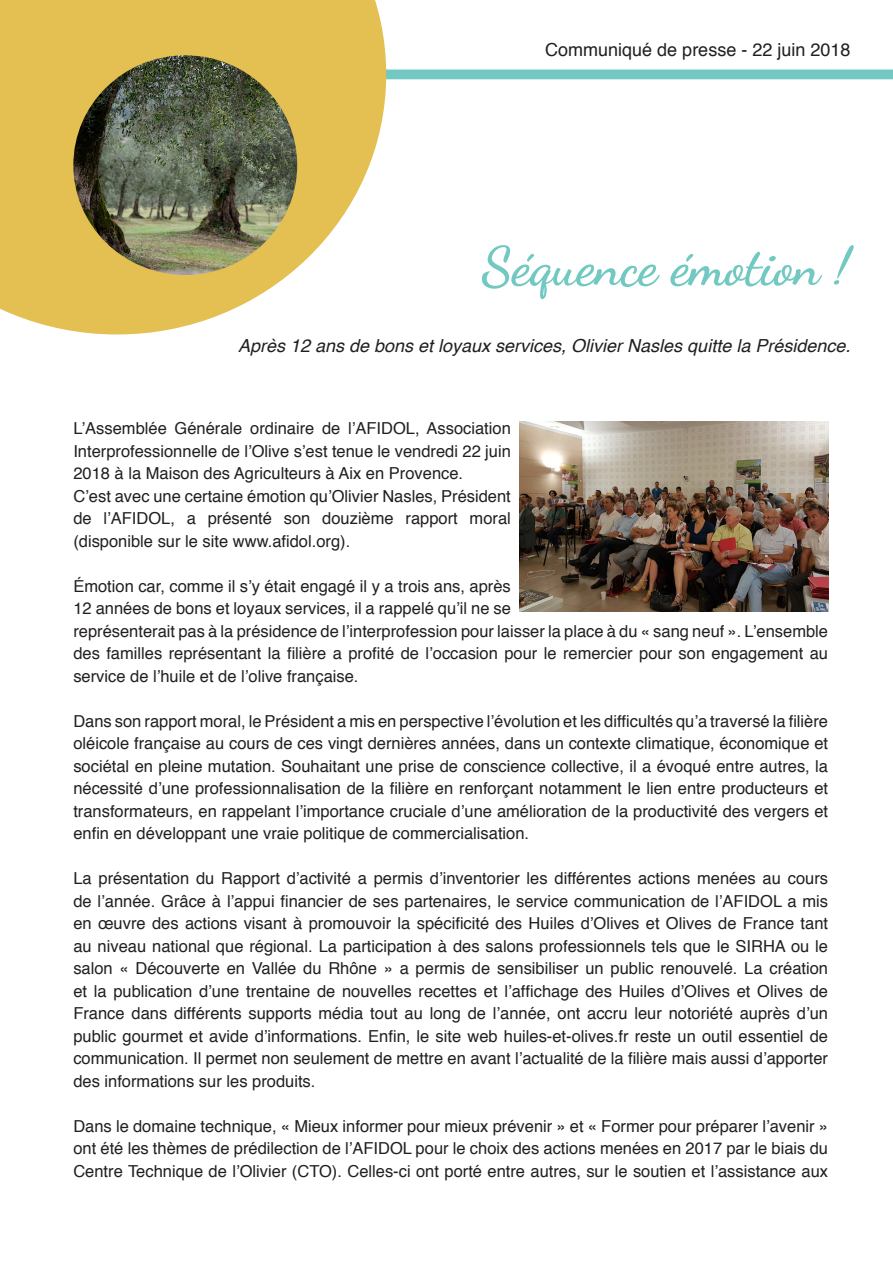
<style>
.page{position:relative;width:893px;height:1263px;background:#fff}
.page>*{position:absolute;margin:0;border:0;box-sizing:border-box;transform-origin:0 0}
.t1{font:700 54px "Dancing Script";color:#71c9c2}
.t2{font:italic 18px "Helvetica";color:#231f20}
.t3{font:18px "Helvetica";color:#231f20}
.t4{font:16.5px/22.5px "Helvetica";color:#231f20;text-align:justify}
</style>
<div class="page">
<svg style="left:386px;top:68px;width:507px;height:13px"></svg>
<svg style="left:0;top:0;width:386px;height:334px;fill:#e3c051"></svg>
<img style="left:73px;top:55px;width:224px;height:220px">
<img style="left:519px;top:422px;width:309px;height:190px">
<p class="t3" style="left:545px;top:36px;width:307px">Communiqué de presse - 22 juin 2018</p>
<p class="t1" style="left:482px;top:233px;width:370px">Séquence émotion !</p>
<p class="t2" style="left:238px;top:332px;width:614px">Après 12 ans de bons et loyaux services, Olivier Nasles quitte la Présidence.</p>
<p class="t4" style="left:73px;top:417px;width:439px">L’Assemblée Générale ordinaire de l’AFIDOL, Association Interprofessionnelle de l’Olive s’est tenue le vendredi 22 juin 2018 à la Maison des Agriculteurs à Aix en Provence.</p>
<p class="t4" style="left:73px;top:485px;width:439px">C’est avec une certaine émotion qu’Olivier Nasles, Président de l’AFIDOL, a présenté son douzième rapport moral (disponible sur le site www.afidol.org).</p>
<p class="t4" style="left:73px;top:575px;width:756px;text-align:left">Émotion car, comme il s’y était engagé il y a trois ans, après<br>12 années de bons et loyaux services, il a rappelé qu’il ne se<br>représenterait pas à la présidence de l’interprofession pour laisser la place à du « sang neuf ». L’ensemble des familles représentant la filière a profité de l’occasion pour le remercier pour son engagement au service de l’huile et de l’olive française.</p>
<p class="t4" style="left:73px;top:710px;width:756px">Dans son rapport moral, le Président a mis en perspective l’évolution et les difficultés qu’a traversé la filière oléicole française au cours de ces vingt dernières années, dans un contexte climatique, économique et sociétal en pleine mutation. Souhaitant une prise de conscience collective, il a évoqué entre autres, la nécessité d’une professionnalisation de la filière en renforçant notamment le lien entre producteurs et transformateurs, en rappelant l’importance cruciale d’une amélioration de la productivité des vergers et enfin en développant une vraie politique de commercialisation.</p>
<p class="t4" style="left:73px;top:867px;width:756px">La présentation du Rapport d’activité a permis d’inventorier les différentes actions menées au cours de l’année. Grâce à l’appui financier de ses partenaires, le service communication de l’AFIDOL a mis en œuvre des actions visant à promouvoir la spécificité des Huiles d’Olives et Olives de France tant au niveau national que régional. La participation à des salons professionnels tels que le SIRHA ou le salon « Découverte en Vallée du Rhône » a permis de sensibiliser un public renouvelé. La création et la publication d’une trentaine de nouvelles recettes et l’affichage des Huiles d’Olives et Olives de France dans différents supports média tout au long de l’année, ont accru leur notoriété auprès d’un public gourmet et avide d’informations. Enfin, le site web huiles-et-olives.fr reste un outil essentiel de communication. Il permet non seulement de mettre en avant l’actualité de la filière mais aussi d’apporter des informations sur les produits.</p>
<p class="t4" style="left:73px;top:1115px;width:756px">Dans le domaine technique, « Mieux informer pour mieux prévenir » et « Former pour préparer l’avenir » ont été les thèmes de prédilection de l’AFIDOL pour le choix des actions menées en 2017 par le biais du Centre Technique de l’Olivier (CTO). Celles-ci ont porté entre autres, sur le soutien et l’assistance aux</p>
</div>
